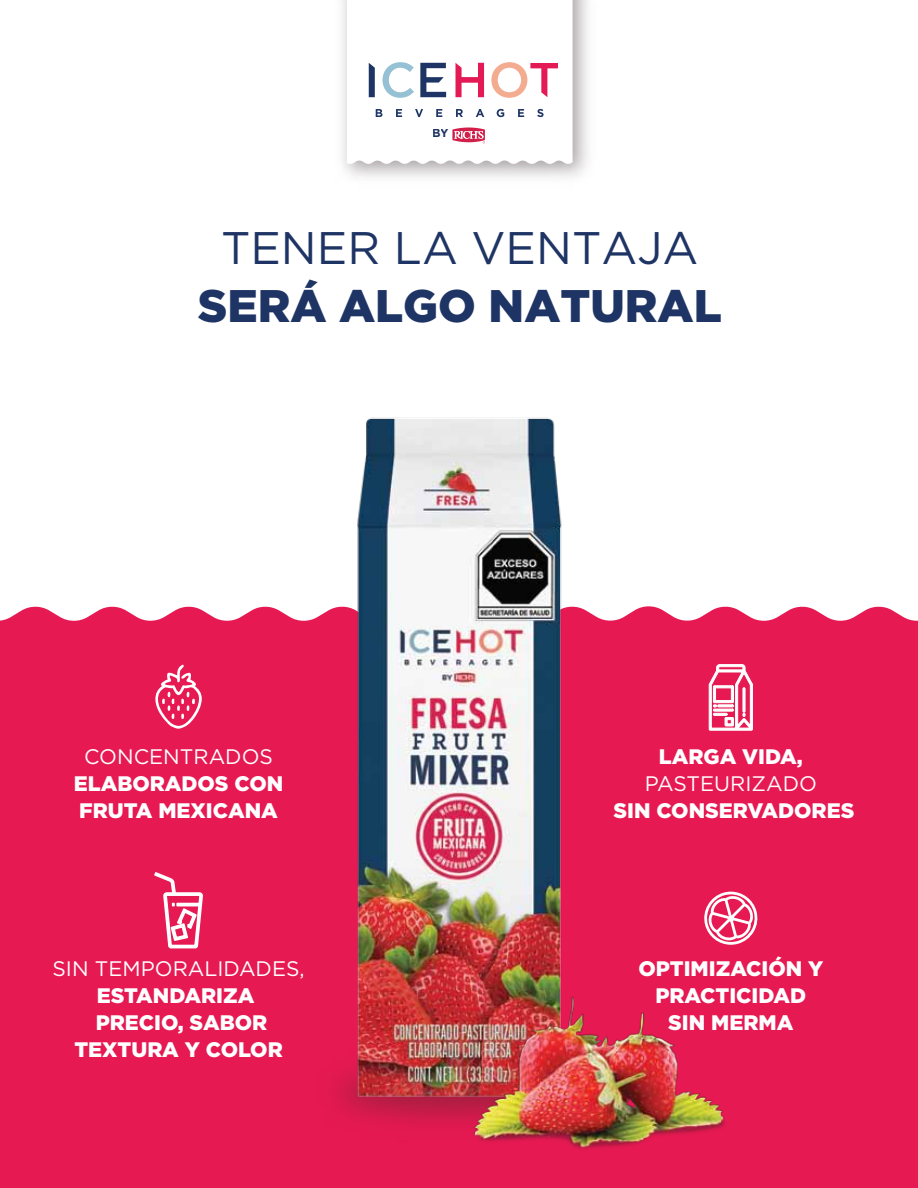
<style>
.page{position:relative;width:918px;height:1188px;background:#fff}
.page>*{position:absolute;margin:0;border:0;box-sizing:border-box;transform-origin:0 0}
.t1{font:900 45.6px "Gotham";color:#1e3464}
.t2{font:45.6px "Gotham";color:#1e3464}
.t3{font:900 21px/27px "Gotham";color:#fff;text-align:center}
.t4{font:21px "Gotham";color:#fff}
.t5{font:700 11.85px "Gotham";color:#1e3464}
</style>
<div class="page">
<svg style="left:347px;top:0;width:226px;height:164px"></svg>
<div style="left:0;top:606px;width:918px;height:582px;background:#e61952"></div>
<div style="left:289px;top:1151px;width:172px;height:13px;background:#e61952"></div>
<svg style="left:709px;top:664px;width:44px;height:67px"></svg>
<svg style="left:701px;top:892px;width:57px;height:53px"></svg>
<svg style="left:153px;top:865px;width:51px;height:85px"></svg>
<svg style="left:155px;top:665px;width:47px;height:64px"></svg>
<img style="left:277px;top:417px;width:370px;height:734px">
<img style="left:461px;top:990px;width:271px;height:186px">
<p class="t5" style="left:433px;top:126px;width:18px">BY</p>
<h1 class="t2" style="left:221px;top:223px;width:479px">TENER LA VENTAJA</h1>
<h1 class="t1" style="left:198px;top:279px;width:525px">SERÁ ALGO NATURAL</h1>
<p class="t4" style="left:84px;top:745px;width:190px">CONCENTRADOS</p>
<p class="t3" style="left:74px;top:769px;width:211px;text-align:left">ELABORADOS CON<br>FRUTA MEXICANA</p>
<p class="t4" style="left:52px;top:957px;width:254px">SIN TEMPORALIDADES,</p>
<p class="t3" style="left:74px;top:981px;width:210px">ESTANDARIZA<br>PRECIO, SABOR<br>TEXTURA Y COLOR</p>
<p class="t3" style="left:659px;top:742px;width:145px">LARGA VIDA,</p>
<p class="t4" style="left:645px;top:772px;width:174px">PASTEURIZADO</p>
<p class="t3" style="left:614px;top:796px;width:242px">SIN CONSERVADORES</p>
<p class="t3" style="left:638px;top:954px;width:186px">OPTIMIZACIÓN Y<br>PRACTICIDAD<br>SIN MERMA</p>
</div>
